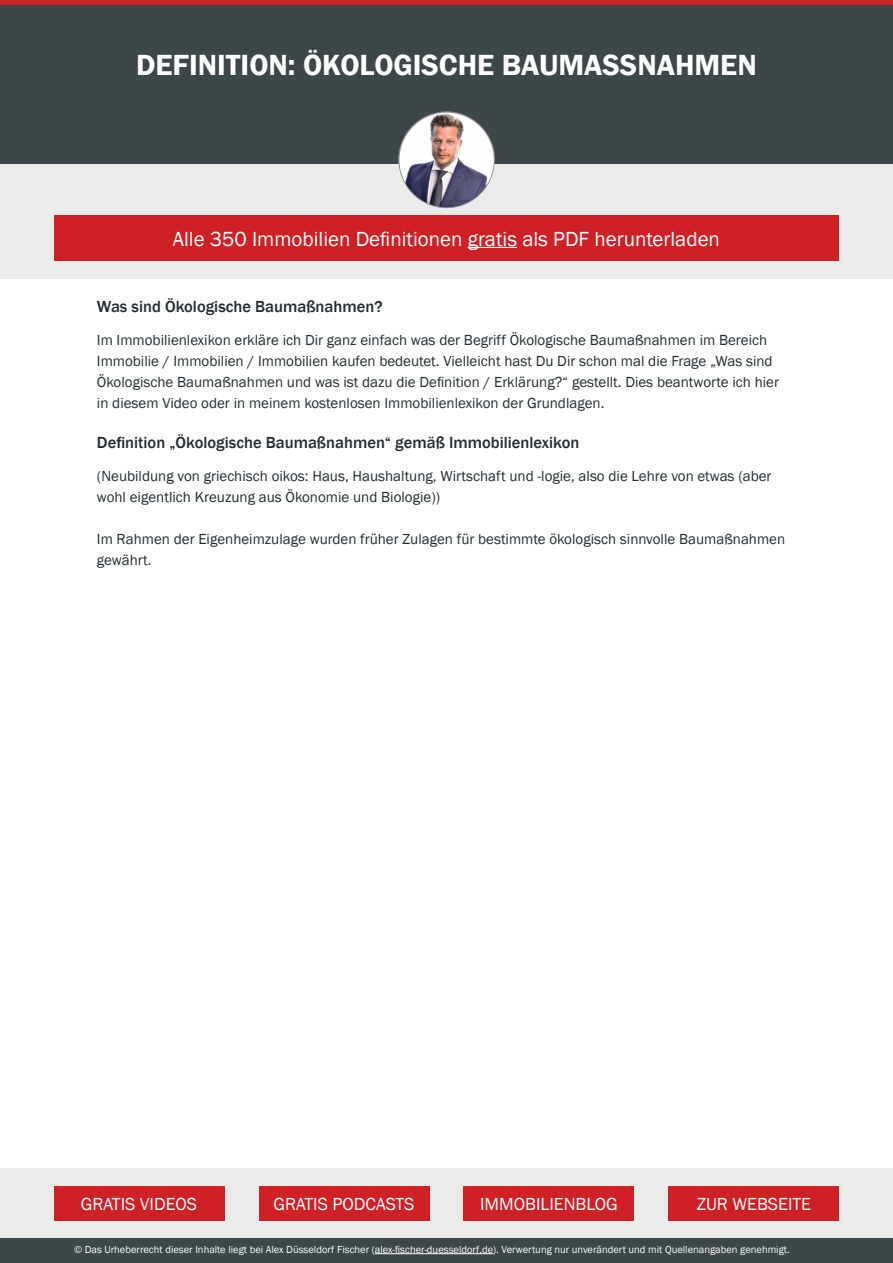
<style>
.page{position:relative;width:893px;height:1263px;background:#fff}
.page>*{position:absolute;margin:0;border:0;box-sizing:border-box;transform-origin:0 0}
.t1{font:600 30px "Franklin Gothic";color:#fff}
.t2{font:21px "Franklin Gothic";color:#fff}
.t3{font:18px "Franklin Gothic";color:#fff}
.t4{font:500 16.5px "Franklin Gothic";color:#222c30}
.t5{font:15px/21px "Franklin Gothic";color:#222c30}
.t6{font:10.5px "Franklin Gothic";color:#fff}
</style>
<div class="page">
<div style="left:0;top:1238px;width:893px;height:25px;background:#3d4648"></div>
<hr style="left:375px;top:1253px;width:118px;height:1px;background:#fff">
<div style="left:0;top:1168px;width:893px;height:70px;background:#ebebea"></div>
<div style="left:669px;top:1186px;width:170px;height:34px;background:#cf2026"></div>
<div style="left:464px;top:1186px;width:170px;height:34px;background:#cf2026"></div>
<div style="left:259px;top:1186px;width:170px;height:34px;background:#cf2026"></div>
<div style="left:54px;top:1186px;width:170px;height:34px;background:#cf2026"></div>
<div style="left:0;top:0;width:893px;height:6px;background:#cf2026"></div>
<div style="left:0;top:6px;width:893px;height:158px;background:#3d4648"></div>
<div style="left:0;top:164px;width:893px;height:115px;background:#ebebea"></div>
<div style="left:55px;top:215px;width:784px;height:45px;background:#cf2026"></div>
<hr style="left:468px;top:247px;width:49px;height:1px;background:#fff">
<p class="t1" style="left:136px;top:47px;width:622px">DEFINITION: ÖKOLOGISCHE BAUMASSNAHMEN</p>
<h2 class="t2" style="left:173px;top:226px;width:549px">Alle 350 Immobilien Definitionen gratis als PDF herunterladen</h2>
<p class="t4" style="left:97px;top:296px;width:287px">Was sind Ökologische Baumaßnahmen?</p>
<p class="t5" style="left:97px;top:329px;width:684px">Im Immobilienlexikon erkläre ich Dir ganz einfach was der Begriff Ökologische Baumaßnahmen im Bereich Immobilie / Immobilien / Immobilien kaufen bedeutet. Vielleicht hast Du Dir schon mal die Frage „Was sind Ökologische Baumaßnahmen und was ist dazu die Definition / Erklärung?“ gestellt. Dies beantworte ich hier in diesem Video oder in meinem kostenlosen Immobilienlexikon der Grundlagen.</p>
<p class="t4" style="left:97px;top:432px;width:484px">Definition „Ökologische Baumaßnahmen“ gemäß Immobilienlexikon</p>
<p class="t5" style="left:97px;top:465px;width:676px">(Neubildung von griechisch oikos: Haus, Haushaltung, Wirtschaft und -logie, also die Lehre von etwas (aber wohl eigentlich Kreuzung aus Ökonomie und Biologie))</p>
<p class="t5" style="left:97px;top:528px;width:690px">Im Rahmen der Eigenheimzulage wurden früher Zulagen für bestimmte ökologisch sinnvolle Baumaßnahmen gewährt.</p>
<p class="t3" style="left:81px;top:1192px;width:118px">GRATIS VIDEOS</p>
<p class="t3" style="left:273px;top:1192px;width:143px">GRATIS PODCASTS</p>
<p class="t3" style="left:480px;top:1192px;width:139px">IMMOBILIENBLOG</p>
<p class="t3" style="left:697px;top:1192px;width:116px">ZUR WEBSEITE</p>
<p class="t6" style="left:74px;top:1243px;width:717px">© Das Urheberrecht dieser Inhalte liegt bei Alex Düsseldorf Fischer (alex-fischer-duesseldorf.de). Verwertung nur unverändert und mit Quellenangaben genehmigt.</p>
</div>
